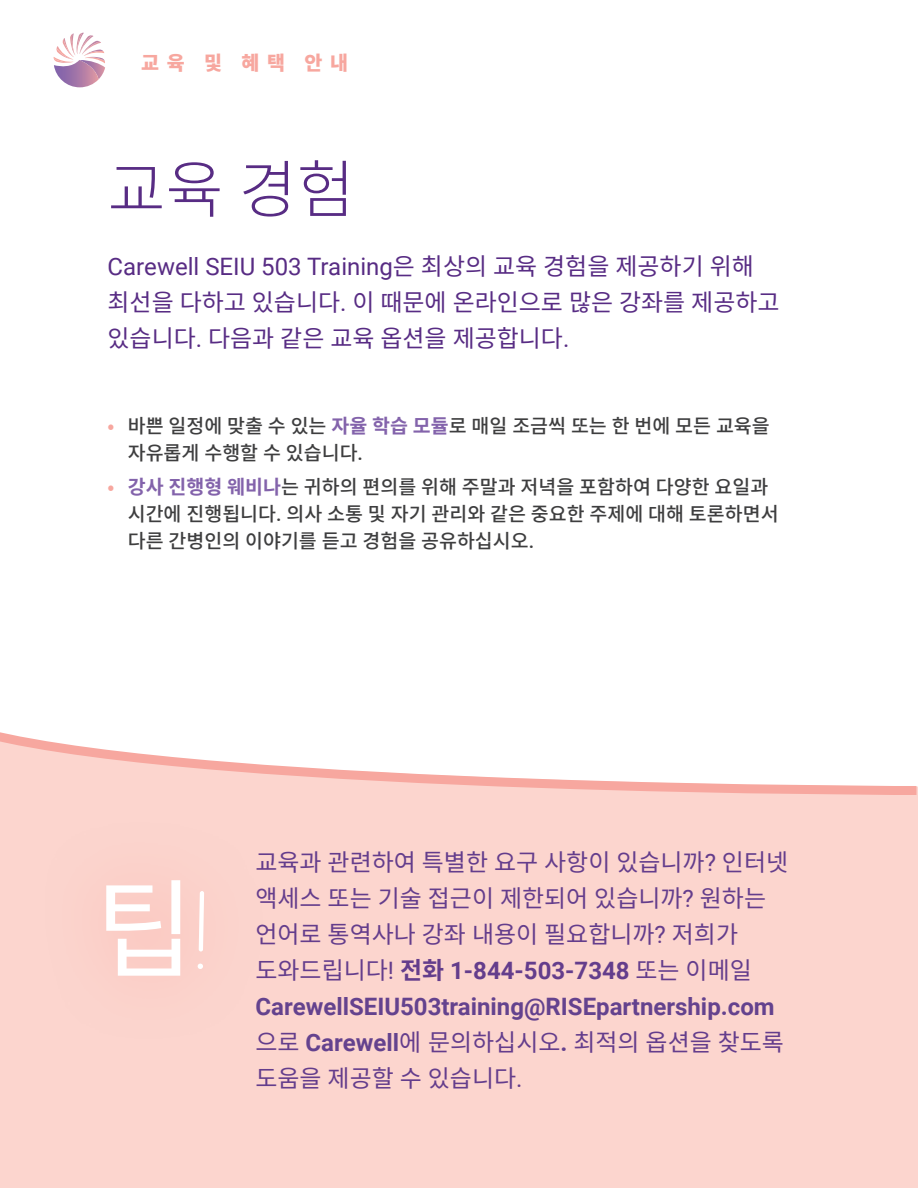
<style>
.page{position:relative;width:918px;height:1188px;background:#fff}
.page>*{position:absolute;margin:0;border:0;box-sizing:border-box;transform-origin:0 0}
.Buffalo_Big{font:108px "Noto Sans CJ Kkr";color:#fff}
.Univia_Large_Title{font:300 63px "Noto Sans CJ Kkr";color:#582c84}
.Body_13pt{font:24px/36px "Noto Sans CJ Kkr";color:#643d8c}
._16pt_Purple_Large_B{font:24px/36px "Noto Sans CJ Kkr";color:#582c84}
.t1{font:500 19.5px/27px "Noto Sans CJ Kkr";color:#3e3e3f}
.t2{font:900 19.5px "Noto Sans CJ Kkr";color:#f7a79f}
.s1{font-family:"Roboto"}
.s2{color:#f7a79f}
.s3{font-weight:700;color:#8363ab}
.s4{font-family:"Buffalo"}
.s5{font-weight:700}
.s6{font-family:"Roboto";font-weight:700}
.s7{font-family:"Roboto";font-weight:700;color:#64428e}
</style>
<div class="page">
<svg style="left:53px;top:33px;width:52px;height:55px"></svg>
<div style="left:0;top:801px;width:918px;height:387px;background:#fcd5ce"></div>
<div style="left:40px;top:817px;width:231px;height:226px;background:#fbd4cd"></div>
<svg style="left:0;top:732px;width:918px;height:69px"></svg>
<p class="t2" style="left:141px;top:51px;width:209px">교육 및 혜택 안내</p>
<p class="Univia_Large_Title" style="left:108px;top:154px;width:249px">교육 경험</p>
<p class="_16pt_Purple_Large_B" style="left:108px;top:249px;width:674px"><span class="s1">Carewell SEIU 503 Training</span>은 최상의 교육 경험을 제공하기 위해 최선을 다하고 있습니다<span class="s1">.</span> 이 때문에 온라인으로 많은 강좌를 제공하고 있습니다<span class="s1">.</span> 다음과 같은 교육 옵션을 제공합니다<span class="s1">.</span></p>
<p class="t1" style="left:128px;top:413px;width:644px;text-indent:-20px"><span class="s2">•</span> 바쁜 일정에 맞출 수 있는 <span class="s3">자율 학습 모듈</span>로 매일 조금씩 또는 한 번에 모든 교육을 자유롭게 수행할 수 있습니다<span class="s1">.</span></p>
<p class="t1" style="left:128px;top:474px;width:652px;text-indent:-20px"><span class="s2">•</span> <span class="s3">강사 진행형 웨비나</span>는 귀하의 편의를 위해 주말과 저녁을 포함하여 다양한 요일과 시간에 진행됩니다<span class="s1">.</span> 의사 소통 및 자기 관리와 같은 중요한 주제에 대해 토론하면서 다른 간병인의 이야기를 듣고 경험을 공유하십시오<span class="s1">.</span></p>
<p class="Buffalo_Big" style="left:95px;top:869px;width:114px">팁<span class="s4">!</span></p>
<p class="Body_13pt" style="left:255px;top:845px;width:534px">교육과 관련하여 특별한 요구 사항이 있습니까<span class="s1">?</span> 인터넷 액세스 또는 기술 접근이 제한되어 있습니까<span class="s1">?</span> 원하는 언어로 통역사나 강좌 내용이 필요합니까<span class="s1">?</span> 저희가 도와드립니다<span class="s1">!</span> <span class="s5">전화</span> <span class="s6">1-844-503-7348</span> 또는 이메일<br><span class="s7">CarewellSEIU503training@RISEpartnership.com </span>으로 <span class="s7">Carewell</span>에 문의하십시오<span class="s7">.</span> 최적의 옵션을 찾도록 도움을 제공할 수 있습니다<span class="s1">.</span></p>
</div>
